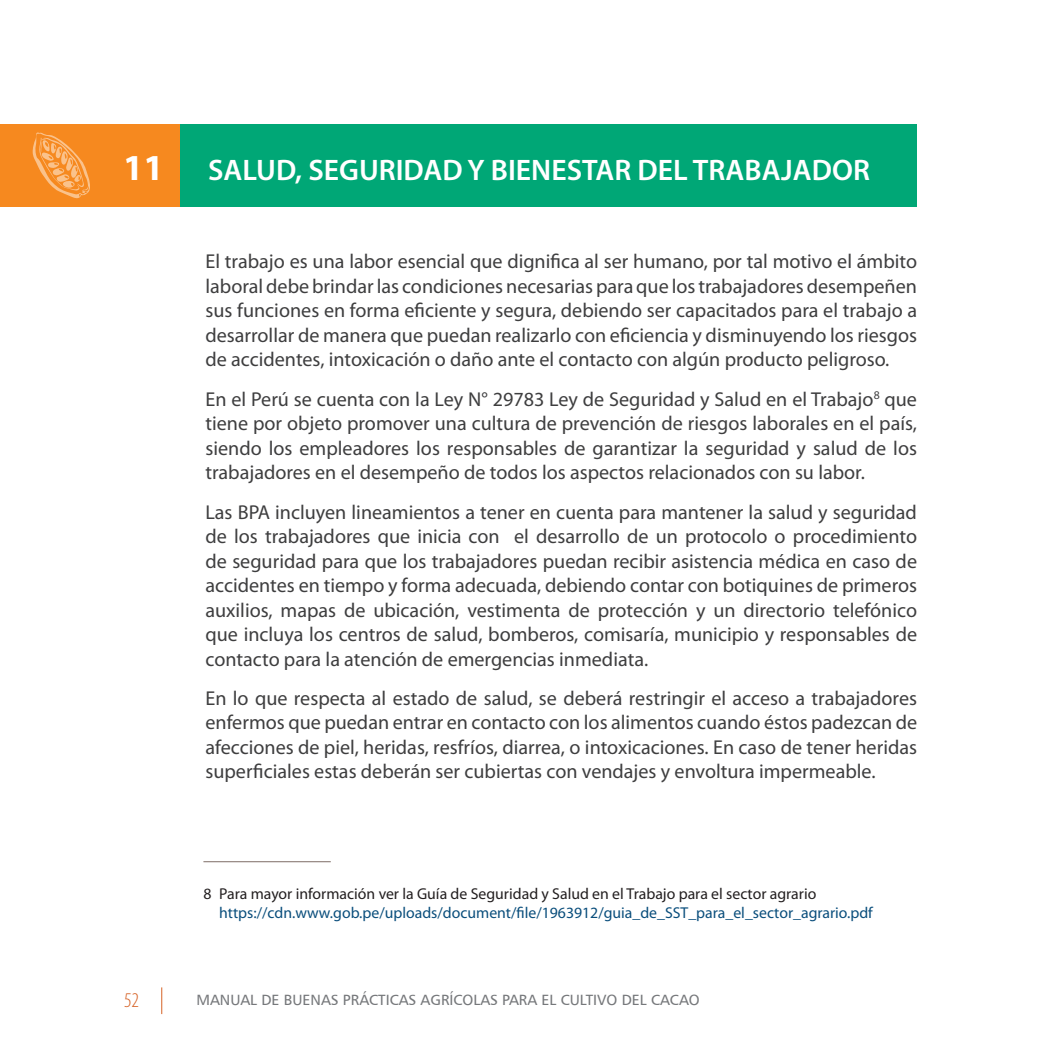
<style>
.page{position:relative;width:1042px;height:1042px;background:#fff}
.page>*{position:absolute;margin:0;border:0;box-sizing:border-box;transform-origin:0 0}
.t1{font:600 29.75px "Myriad Pro";color:#fff}
.t2{font:300 condensed 21px "Myriad Pro";color:#d66226}
.t3{font:20.12px/24.5px "Myriad Pro";color:#3e3e3f;text-align:justify}
.t4{font:15.75px "Myriad Pro";color:#0a4e7c}
.t5{font:15.75px "Myriad Pro";color:#231f20}
.t6{font:14.88px "Frutiger";color:#76787b}
.s1{font-weight:700;font-size:36.75px}
</style>
<div class="page">
<svg style="left:161px;top:987px;width:1px;height:27px"></svg>
<div style="left:0;top:124px;width:180px;height:83px;background:#f6891f"></div>
<div style="left:180px;top:124px;width:737px;height:83px;background:#00a776"></div>
<svg style="left:33px;top:132px;width:57px;height:66px"></svg>
<hr style="left:203px;top:861px;width:128px;height:1px;background:#7d6d66">
<h1 class="t1" style="left:123px;top:153px;width:748px"><span class="s1">11</span> SALUD, SEGURIDAD Y BIENESTAR DEL TRABAJADOR</h1>
<p class="t3" style="left:205px;top:250px;width:713px">El trabajo es una labor esencial que dignifica al ser humano, por tal motivo el ámbito laboral debe brindar las condiciones necesarias para que los trabajadores desempeñen sus funciones en forma eficiente y segura, debiendo ser capacitados para el trabajo a desarrollar de manera que puedan realizarlo con eficiencia y disminuyendo los riesgos de accidentes, intoxicación o daño ante el contacto con algún producto peligroso.</p>
<p class="t3" style="left:205px;top:387px;width:713px">En el Perú se cuenta con la Ley N° 29783 Ley de Seguridad y Salud en el Trabajo<sup>8</sup> que tiene por objeto promover una cultura de prevención de riesgos laborales en el país, siendo los empleadores los responsables de garantizar la seguridad y salud de los trabajadores en el desempeño de todos los aspectos relacionados con su labor.</p>
<p class="t3" style="left:205px;top:500px;width:713px">Las BPA incluyen lineamientos a tener en cuenta para mantener la salud y seguridad de los trabajadores que inicia con el desarrollo de un protocolo o procedimiento de seguridad para que los trabajadores puedan recibir asistencia médica en caso de accidentes en tiempo y forma adecuada, debiendo contar con botiquines de primeros auxilios, mapas de ubicación, vestimenta de protección y un directorio telefónico que incluya los centros de salud, bomberos, comisaría, municipio y responsables de contacto para la atención de emergencias inmediata.</p>
<p class="t3" style="left:205px;top:686px;width:713px">En lo que respecta al estado de salud, se deberá restringir el acceso a trabajadores enfermos que puedan entrar en contacto con los alimentos cuando éstos padezcan de afecciones de piel, heridas, resfríos, diarrea, o intoxicaciones. En caso de tener heridas superficiales estas deberán ser cubiertas con vendajes y envoltura impermeable.</p>
<p class="t5" style="left:203px;top:885px;width:614px">8 Para mayor información ver la Guía de Seguridad y Salud en el Trabajo para el sector agrario</p>
<p class="t4" style="left:219px;top:904px;width:655px">https://cdn.www.gob.pe/uploads/document/file/1963912/guia_de_SST_para_el_sector_agrario.pdf</p>
<p class="t2" style="left:124px;top:988px;width:17px">52</p>
<p class="t6" style="left:196px;top:990px;width:505px">MANUAL DE BUENAS PRÁCTICAS AGRÍCOLAS PARA EL CULTIVO DEL CACAO</p>
</div>
